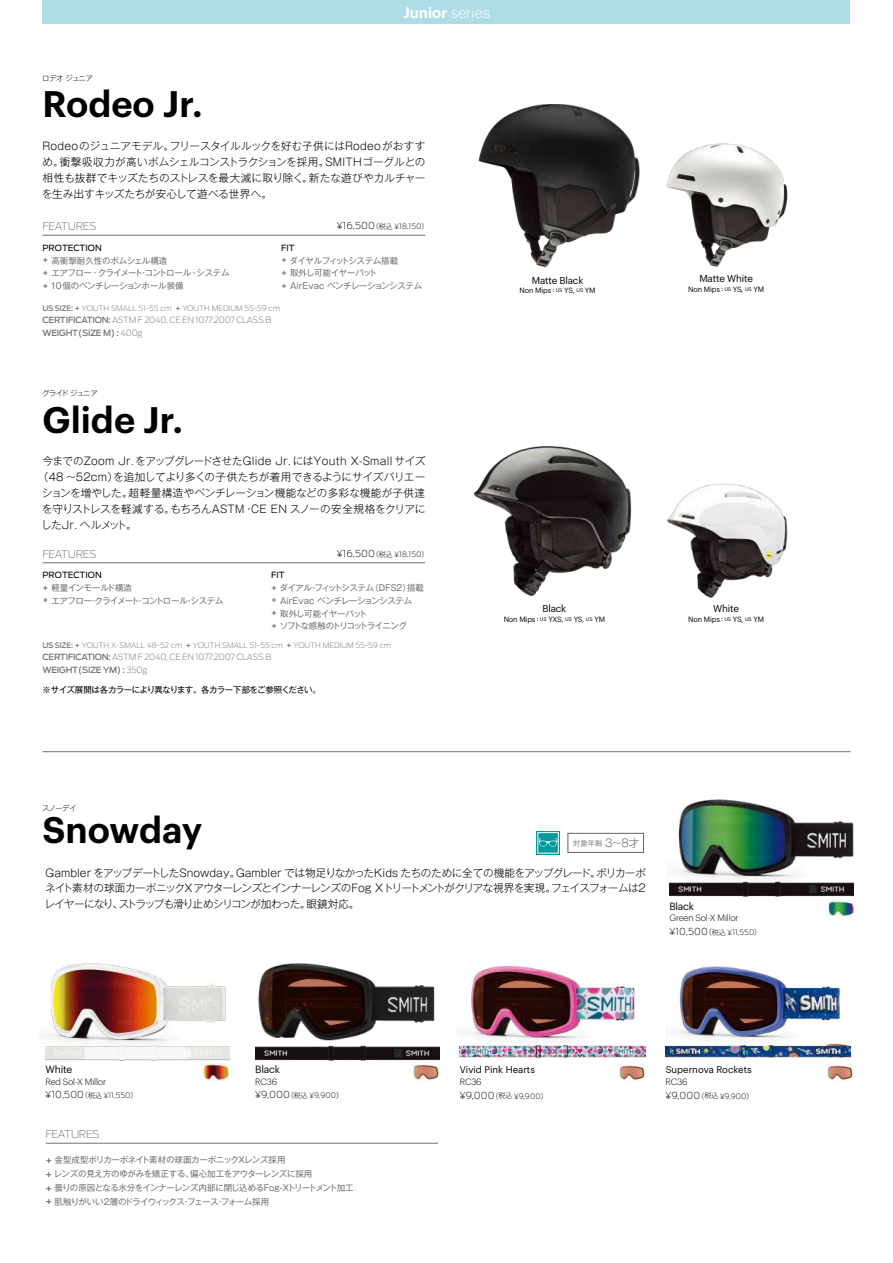
<style>
.page{position:relative;width:893px;height:1263px;background:#fff}
.page>*{position:absolute;margin:0;border:0;box-sizing:border-box;transform-origin:0 0}
.t1{font:600 36.15px "Graphik";color:#000}
.t2{font:600 14.85px "Graphik";color:#fff}
.t3{font:300 10.65px/15.9px "Gothic MB101 Pr 5";letter-spacing:-.015em;color:#000;text-align:justify}
.t4{font:300 10.65px "Gothic MB101 Pr 5";letter-spacing:.005em;color:#000}
.t5{font:200 10.65px "Antenna";letter-spacing:-.025em;color:#727171}
.t6{font:10.2px "Graphik";letter-spacing:-.02em;color:#000}
.t7{font:9.9px "Graphik";letter-spacing:-.02em;color:#000}
.t8{font:200 9.6px "Antenna";letter-spacing:.01em;color:#000}
.t9{font:9.6px "Graphik";color:#000}
.t10{font:300 9px "Graphik";letter-spacing:-.02em;color:#000}
.t11{font:8.55px/12.8px "Gothic MB101 Pr 5";letter-spacing:-.045em;color:#727171}
.t12{font:200 8.55px/12.8px "Antenna";letter-spacing:-.025em;color:#727171}
.t13{font:8.55px "Gothic MB101 Pr 5";letter-spacing:-.05em;color:#000}
.t14{font:8.55px "Antenna";color:#000}
.t15{font:200 7.5px "Antenna";color:#727171}
.t16{font:7.5px "Graphik";letter-spacing:-.02em;color:#000}
.t17{font:300 7.5px "Gothic MB101 Pr 5";letter-spacing:-.075em;color:#000}
.t18{font:300 7.5px "Gothic MB101 Pr 5";color:#656464}
.s1{font-weight:300}
.s2{font-family:"Antenna";font-weight:500}
.s3{font-family:"Koz Go Pro";font-weight:400;font-size:7.5px}
.s4{font-family:"Koz Go Pro";font-weight:300;font-size:6.9px}
.s5{font-size:7.5px}
.s6{font-weight:500}
.s7{font-size:5.25px}
.s8{font-size:10.65px}
.s9{font-family:"Antenna";font-weight:500;font-size:9.6px}
</style>
<div class="page">
<img style="left:459px;top:966px;width:187px;height:102px">
<img style="left:478px;top:104px;width:162px;height:164px">
<hr style="left:43px;top:235px;width:382px;height:1px;background:#727171">
<hr style="left:43px;top:562px;width:382px;height:1px;background:#727171">
<div style="left:43px;top:0;width:807px;height:24px;background:#afdde7"></div>
<hr style="left:43px;top:751px;width:807px;height:1px;background:#727171">
<img style="left:619px;top:1064px;width:27px;height:16px">
<img style="left:827px;top:1072px;width:26px;height:8px">
<hr style="left:46px;top:1143px;width:392px;height:1px;background:#727171">
<img style="left:666px;top:143px;width:122px;height:124px">
<img style="left:473px;top:446px;width:159px;height:150px">
<img style="left:666px;top:483px;width:122px;height:115px">
<img style="left:460px;top:1037px;width:185px;height:28px">
<img style="left:666px;top:966px;width:188px;height:106px">
<div style="left:568px;top:833px;width:76px;height:20px;border:1px solid #656464"></div>
<svg style="left:536px;top:831px;width:24px;height:24px"></svg>
<div style="left:537px;top:832px;width:22px;height:21px;background:#009b9c;border:1px solid #fff"></div>
<svg style="left:539px;top:838px;width:19px;height:8px"></svg>
<img style="left:45px;top:963px;width:181px;height:94px">
<img style="left:828px;top:902px;width:26px;height:14px">
<img style="left:412px;top:1067px;width:27px;height:13px">
<img style="left:202px;top:1067px;width:27px;height:13px">
<img style="left:674px;top:799px;width:180px;height:94px">
<img style="left:669px;top:875px;width:184px;height:28px">
<img style="left:255px;top:1048px;width:184px;height:19px">
<img style="left:46px;top:1039px;width:184px;height:28px">
<img style="left:255px;top:963px;width:185px;height:85px">
<p class="t17" style="left:42px;top:72px;width:53px">ロデオ ジュニア</p>
<h1 class="t1" style="left:43px;top:76px;width:162px">Rodeo Jr.</h1>
<h2 class="t2" style="left:403px;top:1px;width:88px">Junior <span class="s1">series</span></h2>
<p class="t3" style="left:42px;top:137px;width:385px">Rodeoのジュニアモデル。フリースタイルルックを好む子供にはRodeoがおすすめ。衝撃吸収力が高いボムシェルコンストラクションを採用。SMITHゴーグルとの相性も抜群でキッズたちのストレスを最大減に取り除く。新たな遊びやカルチャーを生み出すキッズたちが安心して遊べる世界へ。</p>
<p class="t5" style="left:43px;top:220px;width:55px">FEATURES</p>
<p class="t14" style="left:43px;top:242px;width:61px">PROTECTION</p>
<p class="t11" style="left:43px;top:253px;width:189px"><span class="s2">+</span> 高衝撃耐久性のボムシェル構造<br><span class="s2">+</span> エアフロー・クライメート・コントロール・システム<span class="s2">+</span> １０個のベンチレーションホール装備</p>
<p class="t8" style="left:337px;top:220px;width:94px">¥16,500<span class="s3">（</span><span class="s4">税込</span> <span class="s5">¥18,150</span><span class="s3">）</span></p>
<p class="t14" style="left:281px;top:242px;width:15px">FIT</p>
<p class="t11" style="left:281px;top:253px;width:142px"><span class="s2">+</span> ダイヤルフィットシステム搭載<br><span class="s2">+</span> 取外し可能イヤーパット<br><span class="s2">+</span> AirEvac ベンチレーションシステム</p>
<p class="t15" style="left:43px;top:304px;width:239px"><span class="s6">US SIZE: +</span> YOUTH SMALL 51-55 cm <span class="s6">+</span> YOUTH MEDIUM 55-59 cm</p>
<p class="t12" style="left:43px;top:313px;width:230px"><span class="s6">CERTIFICATION:</span> ASTM F 2040, CE EN 1077:2007 CLASS B<br><span class="s6">WEIGHT(SIZE M) :</span> 400g</p>
<p class="t17" style="left:42px;top:387px;width:57px">グライド ジュニア</p>
<h1 class="t1" style="left:43px;top:392px;width:142px">Glide Jr.</h1>
<p class="t4" style="left:43px;top:453px;width:384px">今までのZoom Jr.をアップグレードさせたGlide Jr. にはYouth X-Small サイズ</p>
<p class="t3" style="left:38px;top:468px;width:389px">（48 〜52cm）を追加してより多くの子供たちが着用できるようにサイズバリエー</p>
<p class="t3" style="left:42px;top:484px;width:385px">ションを増やした。超軽量構造やベンチレーション機能などの多彩な機能が子供達</p>
<p class="t3" style="left:42px;top:500px;width:385px">を守りストレスを軽減する。もちろんASTM・CE EN スノーの安全規格をクリアに</p>
<p class="t3" style="left:41px;top:516px;width:97px">したJr. ヘルメット。</p>
<p class="t5" style="left:43px;top:548px;width:55px">FEATURES</p>
<p class="t14" style="left:43px;top:570px;width:61px">PROTECTION</p>
<p class="t11" style="left:43px;top:581px;width:183px"><span class="s2">+</span> 軽量インモールド構造<br><span class="s2">+</span> エアフロー・クライメート・コントロール・システム</p>
<p class="t8" style="left:337px;top:548px;width:94px">¥16,500<span class="s3">（</span><span class="s4">税込</span> <span class="s5">¥18,150</span><span class="s3">）</span></p>
<p class="t14" style="left:271px;top:570px;width:15px">FIT</p>
<p class="t11" style="left:271px;top:581px;width:154px"><span class="s2">+</span> ダイアル・フィットシステム（DFS2）搭載<span class="s2">+</span> AirEvac ベンチレーションシステム<br><span class="s2">+</span> 取外し可能イヤーパット<br><span class="s2">+</span> ソフトな感触のトリコットライニング</p>
<p class="t15" style="left:43px;top:641px;width:350px"><span class="s6">US SIZE: +</span> YOUTH X-SMALL 48-52 cm <span class="s6">+</span> YOUTH SMALL 51-55 cm <span class="s6">+</span> YOUTH MEDIUM 55-59 cm</p>
<p class="t12" style="left:43px;top:651px;width:230px"><span class="s6">CERTIFICATION:</span> ASTM F 2040, CE EN 1077:2007 CLASS B<br><span class="s6">WEIGHT(SIZE YM) :</span> 350g</p>
<p class="t13" style="left:43px;top:683px;width:280px">※サイズ展開は各カラーにより異なります。各カラー下部をご参照ください。</p>
<p class="t7" style="left:532px;top:273px;width:53px">Matte Black</p>
<p class="t16" style="left:520px;top:285px;width:78px">Non Mips : <span class="s7">US</span> YS, <span class="s7">US</span> YM</p>
<p class="t7" style="left:542px;top:601px;width:25px">Black</p>
<p class="t16" style="left:504px;top:613px;width:103px">Non Mips : <span class="s7">US</span> YXS, <span class="s7">US</span> YS, <span class="s7">US</span> YM</p>
<p class="t7" style="left:699px;top:271px;width:55px">Matte White</p>
<p class="t16" style="left:688px;top:283px;width:78px">Non Mips : <span class="s7">US</span> YS, <span class="s7">US</span> YM</p>
<p class="t7" style="left:713px;top:601px;width:27px">White</p>
<p class="t16" style="left:688px;top:613px;width:78px">Non Mips : <span class="s7">US</span> YS, <span class="s7">US</span> YM</p>
<p class="t17" style="left:42px;top:802px;width:36px">スノーデイ</p>
<h1 class="t1" style="left:43px;top:802px;width:161px">Snowday</h1>
<p class="t18" style="left:573px;top:837px;width:68px">対象年齢 <span class="s8">3〜8才</span></p>
<p class="t3" style="left:44px;top:864px;width:603px">Gambler をアップデートしたSnowday。Gambler では物足りなかったKids たちのために全ての機能をアップグレード。ポリカーボネイト素材の球面カーボニックXアウターレンズとインナーレンズのFog Xトリートメントがクリアな視界を実現。フェイスフォームは2レイヤーになり、ストラップも滑り止めシリコンが加わった。眼鏡対応。</p>
<p class="t6" style="left:669px;top:898px;width:26px">Black</p>
<p class="t10" style="left:669px;top:911px;width:71px">Green Sol-X Millor</p>
<p class="t8" style="left:669px;top:925px;width:94px">¥10,500<span class="s3">（</span><span class="s4">税込</span> <span class="s5">¥11,550</span><span class="s3">）</span></p>
<p class="t6" style="left:46px;top:1062px;width:28px">White</p>
<p class="t6" style="left:255px;top:1062px;width:26px">Black</p>
<p class="t9" style="left:460px;top:1062px;width:77px">Vivid Pink Hearts</p>
<p class="t9" style="left:666px;top:1062px;width:88px">Supernova Rockets</p>
<p class="t10" style="left:46px;top:1075px;width:62px">Red Sol-X Millor</p>
<p class="t10" style="left:255px;top:1075px;width:23px">RC36</p>
<p class="t10" style="left:460px;top:1075px;width:23px">RC36</p>
<p class="t10" style="left:666px;top:1075px;width:23px">RC36</p>
<p class="t8" style="left:46px;top:1089px;width:94px">¥10,500<span class="s3">（</span><span class="s4">税込</span> <span class="s5">¥11,550</span><span class="s3">）</span></p>
<p class="t8" style="left:255px;top:1089px;width:90px">¥9,000<span class="s3">（</span><span class="s4">税込</span> <span class="s5">¥9,900</span><span class="s3">）</span></p>
<p class="t8" style="left:460px;top:1089px;width:90px">¥9,000<span class="s3">（</span><span class="s4">税込</span> <span class="s5">¥9,900</span><span class="s3">）</span></p>
<p class="t8" style="left:666px;top:1089px;width:90px">¥9,000<span class="s3">（</span><span class="s4">税込</span> <span class="s5">¥9,900</span><span class="s3">）</span></p>
<p class="t5" style="left:46px;top:1128px;width:55px">FEATURES</p>
<p class="t11" style="left:46px;top:1152px;width:310px;line-height:14px"><span class="s9">+</span> 金型成型ポリカーボネイト素材の球面カーボニックXレンズ採用<br><span class="s9">+</span> レンズの見え方のゆがみを矯正する、偏心加工をアウターレンズに採用<br><span class="s9">+</span> 曇りの原因となる水分をインナーレンズ内部に閉じ込めるFog-Xトリートメント加工<span class="s9">+</span> 肌触りがいい２層のドライウィックス・フェース・フォーム採用</p>
</div>
